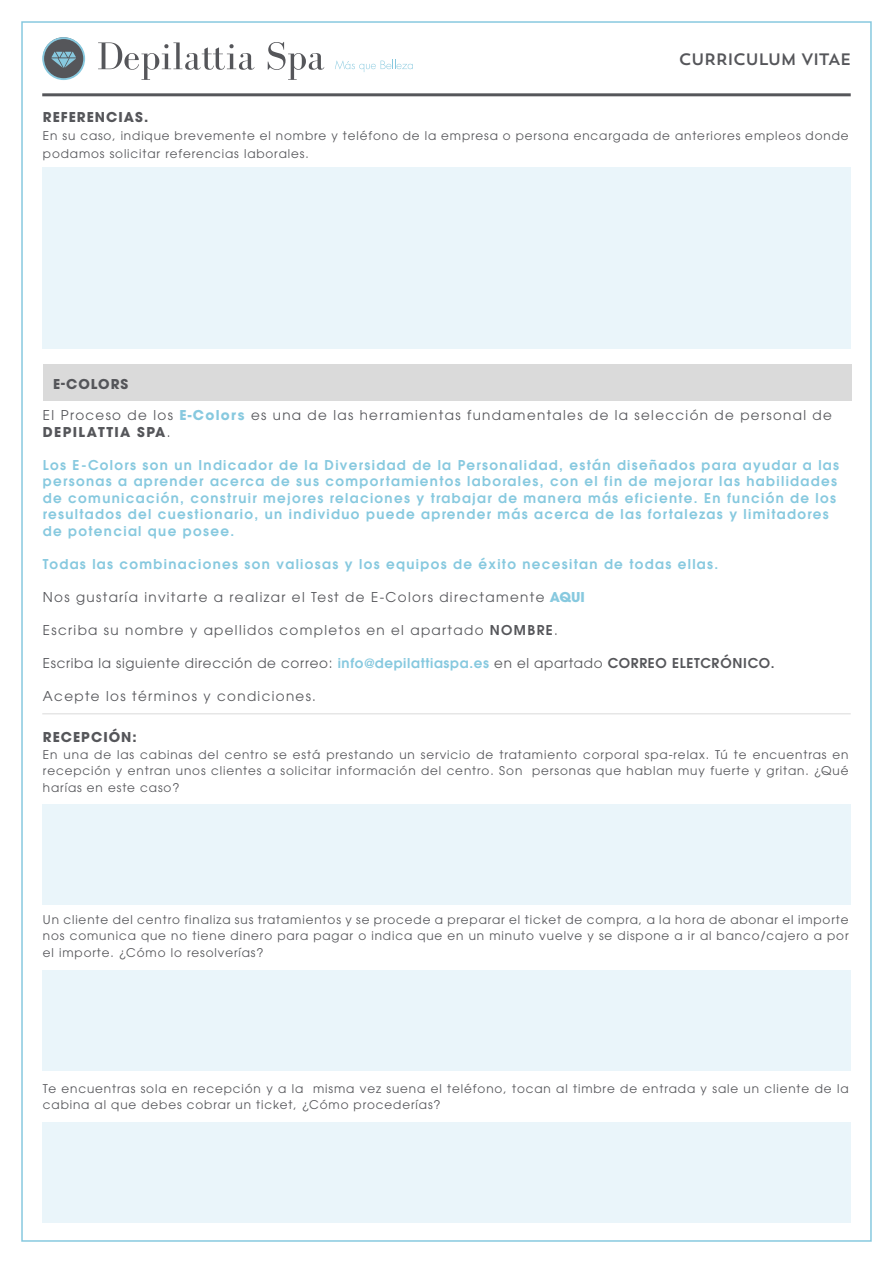
<style>
.page{position:relative;width:893px;height:1263px;background:#fff}
.page>*{position:absolute;margin:0;border:0;box-sizing:border-box;transform-origin:0 0}
.t1{font:16.5px "Trend Sans One";letter-spacing:-.075em;color:#55565a}
.t2{font:600 13.5px/16.5px "ITC Avant Garde Pro";letter-spacing:.1em;color:#87c9df}
.t3{font:13.5px/16.5px "ITC Avant Garde Pro";letter-spacing:.1em;color:#55565a}
.t4{font:13.5px "ITC Avant Garde Pro";letter-spacing:.05em;color:#55565a}
.t5{font:700 13.5px "ITC Avant Garde Pro";letter-spacing:.075em;color:#55565a}
.t6{font:12px/16.5px "ITC Avant Garde Pro";letter-spacing:.075em;color:#55565a}
.s1{font-weight:700;color:#87c9df}
.s2{font-weight:700}
.s3{font-weight:600}
.s4{font-weight:600;color:#87c9df}
</style>
<div class="page">
<svg style="left:42px;top:37px;width:43px;height:43px"></svg>
<svg style="left:98px;top:42px;width:156px;height:38px"></svg>
<svg style="left:268px;top:42px;width:56px;height:38px"></svg>
<svg style="left:335px;top:60px;width:78px;height:12px"></svg>
<hr style="left:42px;top:93px;width:809px;height:3px;background:#55565a">
<div style="left:42px;top:167px;width:809px;height:182px;background:#eaf5fa"></div>
<hr style="left:42px;top:713px;width:809px;height:1px;background:#dadada">
<div style="left:43px;top:364px;width:808px;height:37px;background:#dadada"></div>
<div style="left:42px;top:804px;width:809px;height:100px;background:#eaf5fa"></div>
<div style="left:42px;top:971px;width:809px;height:100px;background:#eaf5fa"></div>
<div style="left:42px;top:1122px;width:809px;height:100px;background:#eaf5fa"></div>
<h1 class="t1" style="left:679px;top:49px;width:175px">CURRICULUM VITAE</h1>
<p class="t5" style="left:43px;top:108px;width:107px">REFERENCIAS.</p>
<p class="t6" style="left:43px;top:126px;width:807px;line-height:18px">En su caso, indique brevemente el nombre y teléfono de la empresa o persona encargada de anteriores empleos donde podamos solicitar referencias laborales.</p>
<p class="t5" style="left:53px;top:375px;width:77px">E-COLORS</p>
<p class="t3" style="left:43px;top:407px;width:790px">El Proceso de los <span class="s1">E-Colors</span> es una de las herramientas fundamentales de la selección de personal de<br><span class="s2">DEPILATTIA SPA</span>.</p>
<p class="t2" style="left:43px;top:456px;width:798px">Los E-Colors son un Indicador de la Diversidad de la Personalidad, están diseñados para ayudar a las personas a aprender acerca de sus comportamientos laborales, con el fin de mejorar las habilidades de comunicación, construir mejores relaciones y trabajar de manera más eficiente. En función de los resultados del cuestionario, un individuo puede aprender más acerca de las fortalezas y limitadores de potencial que posee.</p>
<p class="t2" style="left:43px;top:555px;width:677px">Todas las combinaciones son valiosas y los equipos de éxito necesitan de todas ellas.</p>
<p class="t3" style="left:43px;top:588px;width:543px">Nos gustaría invitarte a realizar el Test de E-Colors directamente <span class="s1">AQUI</span></p>
<p class="t3" style="left:43px;top:621px;width:516px">Escriba su nombre y apellidos completos en el apartado <span class="s3">NOMBRE</span>.</p>
<p class="t4" style="left:43px;top:654px;width:733px">Escriba la siguiente dirección de correo: <span class="s4">info@depilattiaspa.es</span> en el apartado <span class="s3">CORREO ELETCRÓNICO.</span></p>
<p class="t3" style="left:43px;top:687px;width:275px">Acepte los términos y condiciones.</p>
<p class="t5" style="left:43px;top:728px;width:95px">RECEPCIÓN:</p>
<p class="t6" style="left:43px;top:746px;width:807px;text-align:justify">En una de las cabinas del centro se está prestando un servicio de tratamiento corporal spa-relax. Tú te encuentras en recepción y entran unos clientes a solicitar información del centro. Son personas que hablan muy fuerte y gritan. ¿Qué harías en este caso?</p>
<p class="t6" style="left:43px;top:911px;width:807px;text-align:justify">Un cliente del centro finaliza sus tratamientos y se procede a preparar el ticket de compra, a la hora de abonar el importe nos comunica que no tiene dinero para pagar o indica que en un minuto vuelve y se dispone a ir al banco/cajero a por el importe. ¿Cómo lo resolverías?</p>
<p class="t6" style="left:43px;top:1080px;width:807px">Te encuentras sola en recepción y a la misma vez suena el teléfono, tocan al timbre de entrada y sale un cliente de la cabina al que debes cobrar un ticket, ¿Cómo procederías?</p>
</div>
